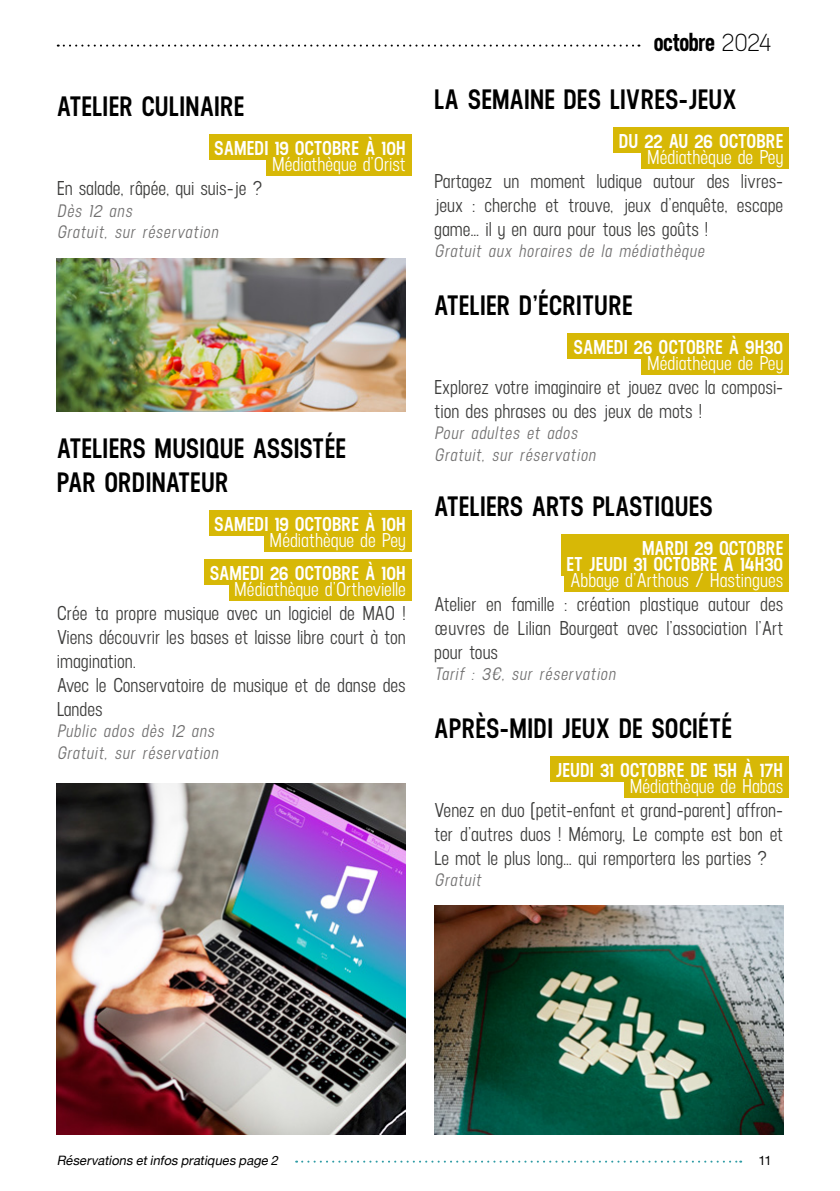
<style>
.page{position:relative;width:840px;height:1191px;background:#fff}
.page>*{position:absolute;margin:0;border:0;box-sizing:border-box;transform-origin:0 0}
.t1{font:600 28px/33.6px "Neusa";letter-spacing:.01em;color:#000}
.t2{font:700 26px "Neusa";letter-spacing:-.02em;color:#000}
.t3{font:500 20px/24px "Neusa";color:#3c3c3b;text-align:justify}
.t4{font:600 20px/16px "Neusa";color:#fff;text-align:right}
.t5{font:500 20px "Neusa";color:#fff}
.t6{font:italic 500 18px/21.6px "Neusa";color:#706f6f}
.t7{font:italic 13px "Helvetica Neue";color:#000}
.t8{font:13px "Helvetica Neue";color:#000}
.s1{font-weight:400}
</style>
<div class="page">
<svg style="left:58px;top:45px;width:581px;height:2px"></svg>
<svg style="left:296px;top:1160px;width:444px;height:2px"></svg>
<div style="left:613px;top:127px;width:175px;height:26px;background:#d7b806"></div>
<div style="left:641px;top:143px;width:147px;height:26px;background:#d7b806"></div>
<div style="left:567px;top:333px;width:221px;height:25px;background:#d7b806"></div>
<div style="left:641px;top:349px;width:147px;height:25px;background:#d7b806"></div>
<div style="left:560px;top:534px;width:228px;height:42px;background:#d7b806"></div>
<div style="left:564px;top:566px;width:224px;height:26px;background:#d7b806"></div>
<div style="left:550px;top:756px;width:238px;height:25px;background:#d7b806"></div>
<div style="left:623px;top:772px;width:165px;height:25px;background:#d7b806"></div>
<div style="left:208px;top:134px;width:203px;height:26px;background:#d7b806"></div>
<div style="left:266px;top:150px;width:145px;height:26px;background:#d7b806"></div>
<img style="left:434px;top:905px;width:348px;height:229px">
<img style="left:57px;top:783px;width:348px;height:351px">
<img style="left:57px;top:258px;width:348px;height:153px">
<div style="left:208px;top:510px;width:203px;height:25px;background:#d7b806"></div>
<div style="left:264px;top:526px;width:147px;height:25px;background:#d7b806"></div>
<div style="left:204px;top:559px;width:207px;height:25px;background:#d7b806"></div>
<div style="left:228px;top:575px;width:183px;height:25px;background:#d7b806"></div>
<h1 class="t1" style="left:57px;top:89px;width:189px">ATELIER CULINAIRE</h1>
<p class="t4" style="left:214px;top:140px;width:193px">SAMEDI 19 OCTOBRE À 10H</p>
<p class="t5" style="left:272px;top:152px;width:135px">Médiathèque d’Orist</p>
<p class="t3" style="left:57px;top:176px;width:207px">En salade, râpée, qui suis-je ?</p>
<p class="t6" style="left:57px;top:199px;width:166px">Dès 12 ans<br>Gratuit, sur réservation</p>
<h1 class="t1" style="left:57px;top:431px;width:290px">ATELIERS MUSIQUE ASSISTÉE<br>PAR ORDINATEUR</h1>
<p class="t4" style="left:214px;top:515px;width:193px">SAMEDI 19 OCTOBRE À 10H</p>
<p class="t5" style="left:269px;top:527px;width:138px">Médiathèque de Pey</p>
<p class="t4" style="left:210px;top:564px;width:197px">SAMEDI 26 OCTOBRE À 10H</p>
<p class="t5" style="left:234px;top:576px;width:173px">Médiathèque d’Orthevielle</p>
<p class="t3" style="left:57px;top:600px;width:350px;text-align:left">Crée ta propre musique avec un logiciel de MAO !<br>Viens découvrir les bases et laisse libre court à ton imagination.<br>Avec le Conservatoire de musique et de danse des Landes</p>
<p class="t6" style="left:57px;top:719px;width:166px">Public ados dès 12 ans<br>Gratuit, sur réservation</p>
<h2 class="t2" style="left:653px;top:23px;width:119px">octobre <span class="s1">2024</span></h2>
<h1 class="t1" style="left:434px;top:81px;width:304px">LA SEMAINE DES LIVRES-JEUX</h1>
<p class="t4" style="left:618px;top:132px;width:166px">DU 22 AU 26 OCTOBRE</p>
<p class="t5" style="left:646px;top:144px;width:138px">Médiathèque de Pey</p>
<p class="t3" style="left:434px;top:168px;width:350px">Partagez un moment ludique autour des livres&shy;jeux : cherche et trouve, jeux d’enquête, escape game… il y en aura pour tous les goûts !</p>
<p class="t6" style="left:434px;top:240px;width:275px">Gratuit aux horaires de la médiathèque</p>
<h1 class="t1" style="left:434px;top:287px;width:199px">ATELIER D’ÉCRITURE</h1>
<p class="t4" style="left:573px;top:338px;width:211px">SAMEDI 26 OCTOBRE À 9H30</p>
<p class="t5" style="left:646px;top:350px;width:138px">Médiathèque de Pey</p>
<p class="t3" style="left:434px;top:374px;width:350px">Explorez votre imaginaire et jouez avec la composi&shy;tion des phrases ou des jeux de mots !</p>
<p class="t6" style="left:434px;top:422px;width:166px">Pour adultes et ados<br>Gratuit, sur réservation</p>
<h1 class="t1" style="left:434px;top:488px;width:280px">ATELIERS ARTS PLASTIQUES</h1>
<p class="t4" style="left:566px;top:539px;width:218px">MARDI 29 OCTOBRE<br>ET JEUDI 31 OCTOBRE À 14H30</p>
<p class="t5" style="left:569px;top:567px;width:214px">Abbaye d’Arthous / Hastingues</p>
<p class="t3" style="left:434px;top:591px;width:350px">Atelier en famille : création plastique autour des œuvres de Lilian Bourgeat avec l’association l’Art pour tous</p>
<p class="t6" style="left:434px;top:663px;width:186px">Tarif : 3€, sur réservation</p>
<h1 class="t1" style="left:434px;top:710px;width:299px">APRÈS-MIDI JEUX DE SOCIÉTÉ</h1>
<p class="t4" style="left:555px;top:761px;width:229px">JEUDI 31 OCTOBRE DE 15H À 17H</p>
<p class="t5" style="left:629px;top:773px;width:155px">Médiathèque de Habas</p>
<p class="t3" style="left:434px;top:797px;width:350px">Venez en duo (petit-enfant et grand-parent) affron&shy;ter d’autres duos ! Mémory, Le compte est bon et Le mot le plus long… qui remportera les parties ?</p>
<p class="t6" style="left:434px;top:868px;width:52px">Gratuit</p>
<p class="t7" style="left:57px;top:1150px;width:226px">Réservationsetinfospratiquespage2</p>
<p class="t8" style="left:758px;top:1150px;width:15px">11</p>
</div>
